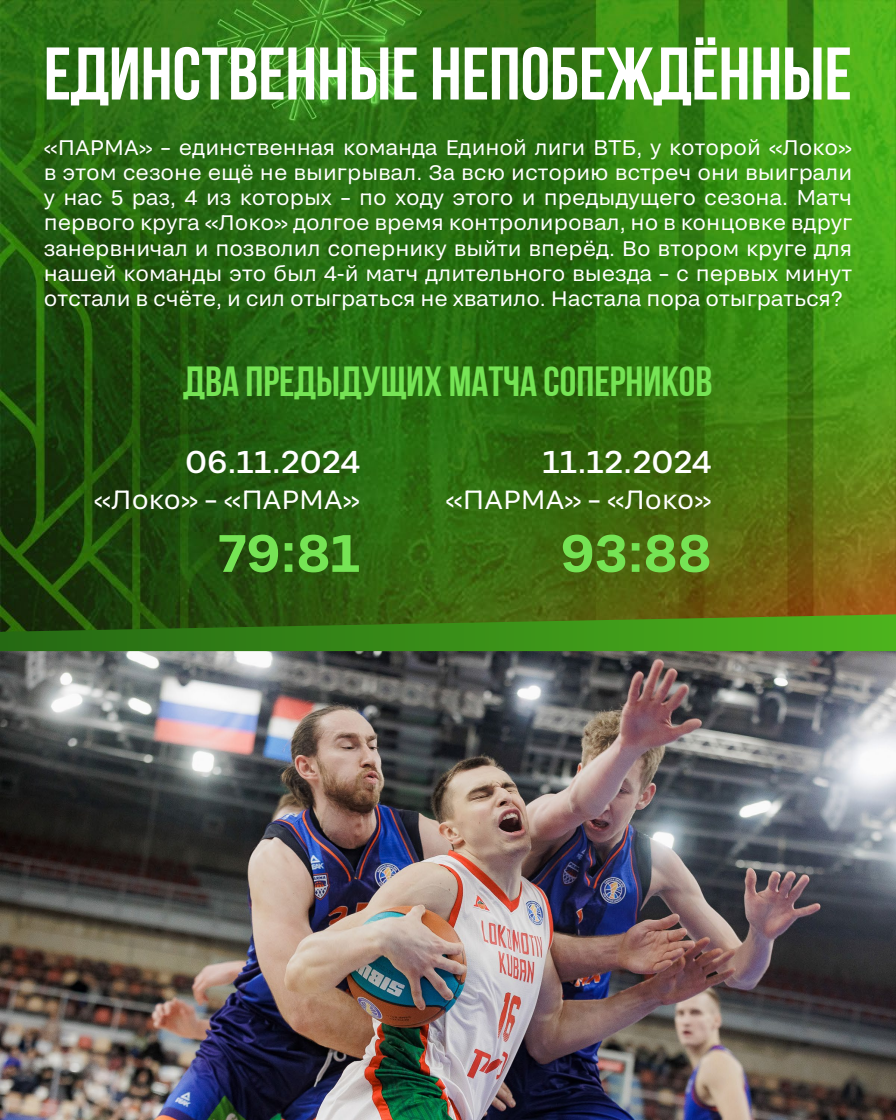
<style>
.page{position:relative;width:896px;height:1120px;background:#fff}
.page>*{position:absolute;margin:0;border:0;box-sizing:border-box;transform-origin:0 0}
.t1{font:74.38px "Bebas Neue Cyrillic";color:#fff}
.t2{font:600 52.5px "TRY Grtsk";color:#75e455}
.t3{font:42px "Bebas Neue Cyrillic";color:#75e455}
.t4{font:500 31.5px "TRY Grtsk";color:#fff}
.t5{font:26.25px "TRY Grtsk";color:#fff}
.t6{font:21px/25.2px "TRY Grtsk";color:#fff;text-align:justify}
</style>
<div class="page">
<img style="left:0;top:0;width:896px;height:614px">
<img style="left:0;top:651px;width:896px;height:469px">
<svg style="left:0;top:614px;width:896px;height:37px;background:#398115"></svg>
<h1 class="t1" style="left:44px;top:33px;width:809px">Единственные непобеждённые</h1>
<p class="t6" style="left:44px;top:134px;width:810px">«ПАРМА» – единственная команда Единой лиги ВТБ, у которой «Локо» в этом сезоне ещё не выигрывал. За всю историю встреч они выиграли у нас 5 раз, 4 из которых – по ходу этого и предыдущего сезона. Матч первого круга «Локо» долгое время контролировал, но в концовке вдруг занервничал и позволил сопернику выйти вперёд. Во втором круге для нашей команды это был 4-й матч длительного выезда – с первых минут отстали в счёте, и сил отыграться не хватило. Настала пора отыграться?</p>
<h3 class="t3" style="left:184px;top:358px;width:530px">Два предыдущих матча соперников</h3>
<h3 class="t4" style="left:185px;top:442px;width:177px">06.11.2024</h3>
<p class="t5" style="left:94px;top:484px;width:268px">«Локо» – «ПАРМА»</p>
<h2 class="t2" style="left:218px;top:520px;width:143px">79:81</h2>
<h3 class="t4" style="left:542px;top:442px;width:171px">11.12.2024</h3>
<p class="t5" style="left:445px;top:484px;width:268px">«ПАРМА» – «Локо»</p>
<h2 class="t2" style="left:561px;top:520px;width:152px">93:88</h2>
</div>
